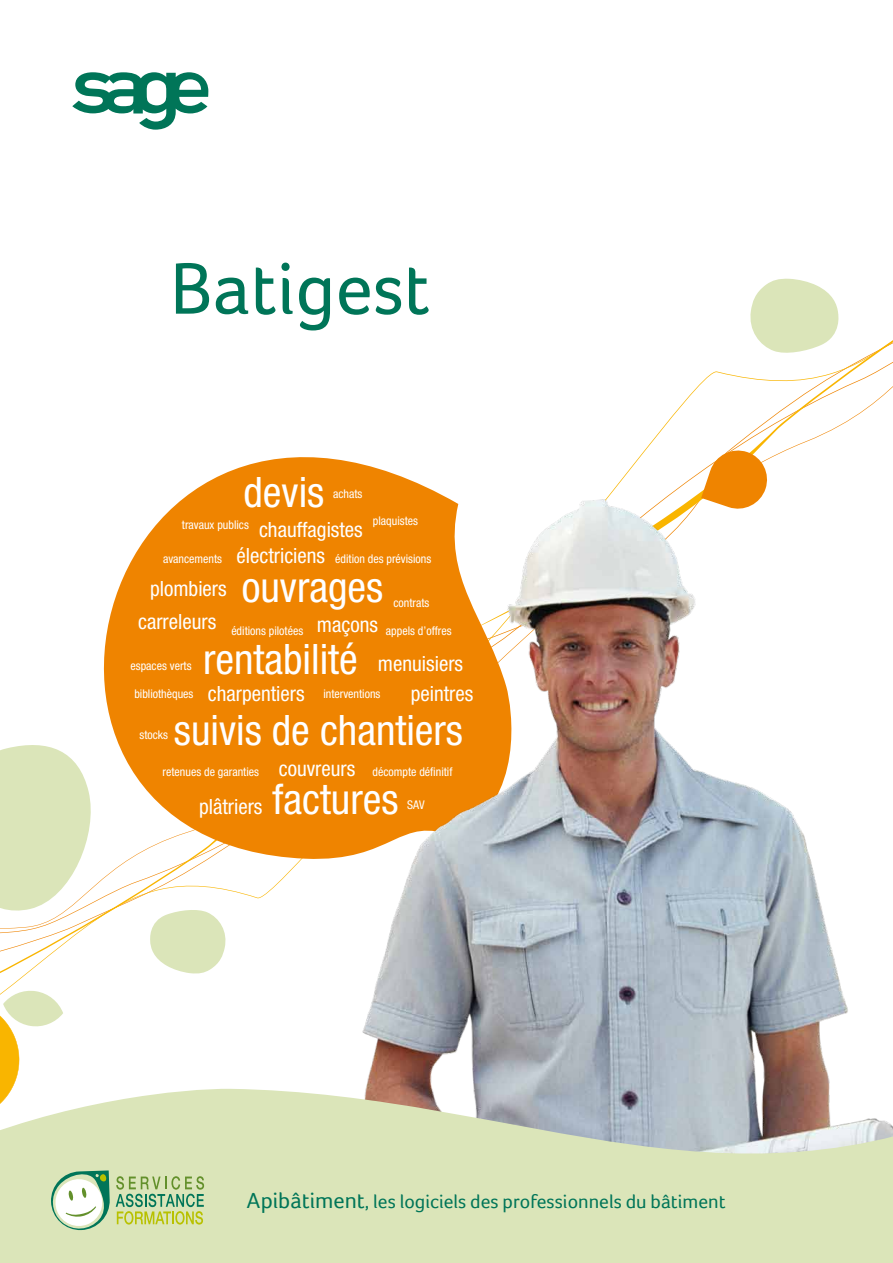
<style>
.page{position:relative;width:893px;height:1263px;background:#fff}
.page>*{position:absolute;margin:0;border:0;box-sizing:border-box;transform-origin:0 0}
.t1{font:75px "Foco";color:#007558}
.t2{font:condensed 42px "Helvetica Neue";color:#fff}
.t3{font:condensed 21px "Helvetica Neue";color:#fff}
.t4{font:19.5px "Foco";color:#007558}
.t5{font:condensed 12px "Helvetica Neue";color:#fff}
.s1{font-size:21px}
.s2{font-size:42px}
.s3{font-size:22.5px}
</style>
<div class="page">
<svg style="left:609px;top:278px;width:284px;height:217px"></svg>
<svg style="left:701px;top:447px;width:70px;height:48px"></svg>
<svg style="left:0;top:862px;width:299px;height:127px"></svg>
<svg style="left:0;top:989px;width:63px;height:96px"></svg>
<svg style="left:0;top:457px;width:442px;height:405px;fill:#ef8400"></svg>
<img style="left:354px;top:495px;width:494px;height:590px">
<svg style="left:0;top:1085px;width:893px;height:178px;background:#d6ddbb"></svg>
<svg style="left:72px;top:72px;width:136px;height:58px"></svg>
<svg style="left:50px;top:1169px;width:60px;height:63px"></svg>
<svg style="left:116px;top:1176px;width:88px;height:48px;background:#b4cd8c"></svg>
<h1 class="t1" style="left:170px;top:245px;width:262px">Batigest</h1>
<h2 class="t2" style="left:243px;top:468px;width:82px">devis</h2>
<p class="t5" style="left:333px;top:487px;width:31px">achats</p>
<p class="t5" style="left:182px;top:518px;width:182px">travaux publics <span class="s1">chauffagistes</span></p>
<p class="t5" style="left:373px;top:514px;width:47px">plaquistes</p>
<p class="t5" style="left:163px;top:552px;width:270px">avancements <span class="s1">électriciens</span> édition des prévisions</p>
<h3 class="t3" style="left:150px;top:577px;width:235px">plombiers <span class="s2">ouvrages</span></h3>
<p class="t5" style="left:393px;top:595px;width:37px">contrats</p>
<p class="t5" style="left:138px;top:624px;width:315px"><sup>carreleurs</sup> éditions pilotées <sup>maçons</sup> appels d’offres</p>
<p class="t5" style="left:131px;top:658px;width:63px">espaces verts</p>
<h2 class="t2" style="left:203px;top:635px;width:262px">rentabilité <span class="s1">menuisiers</span></h2>
<p class="t5" style="left:134px;top:687px;width:248px">bibliothèques <span class="s1">charpentiers</span> interventions</p>
<h3 class="t3" style="left:411px;top:681px;width:64px">peintres</h3>
<p class="t5" style="left:140px;top:727px;width:30px">stocks</p>
<h2 class="t2" style="left:174px;top:705px;width:291px">suivis de chantiers</h2>
<p class="t5" style="left:163px;top:765px;width:194px">retenues de garanties <span class="s1">couvreurs</span></p>
<p class="t5" style="left:373px;top:765px;width:81px">décompte définitif</p>
<h3 class="t3" style="left:199px;top:794px;width:201px">plâtriers <span class="s2">factures</span></h3>
<p class="t5" style="left:407px;top:798px;width:19px">SAV</p>
<h3 class="t4" style="left:247px;top:1190px;width:481px"><span class="s3">Apibâtiment</span>, les logiciels des professionnels du bâtiment</h3>
</div>
